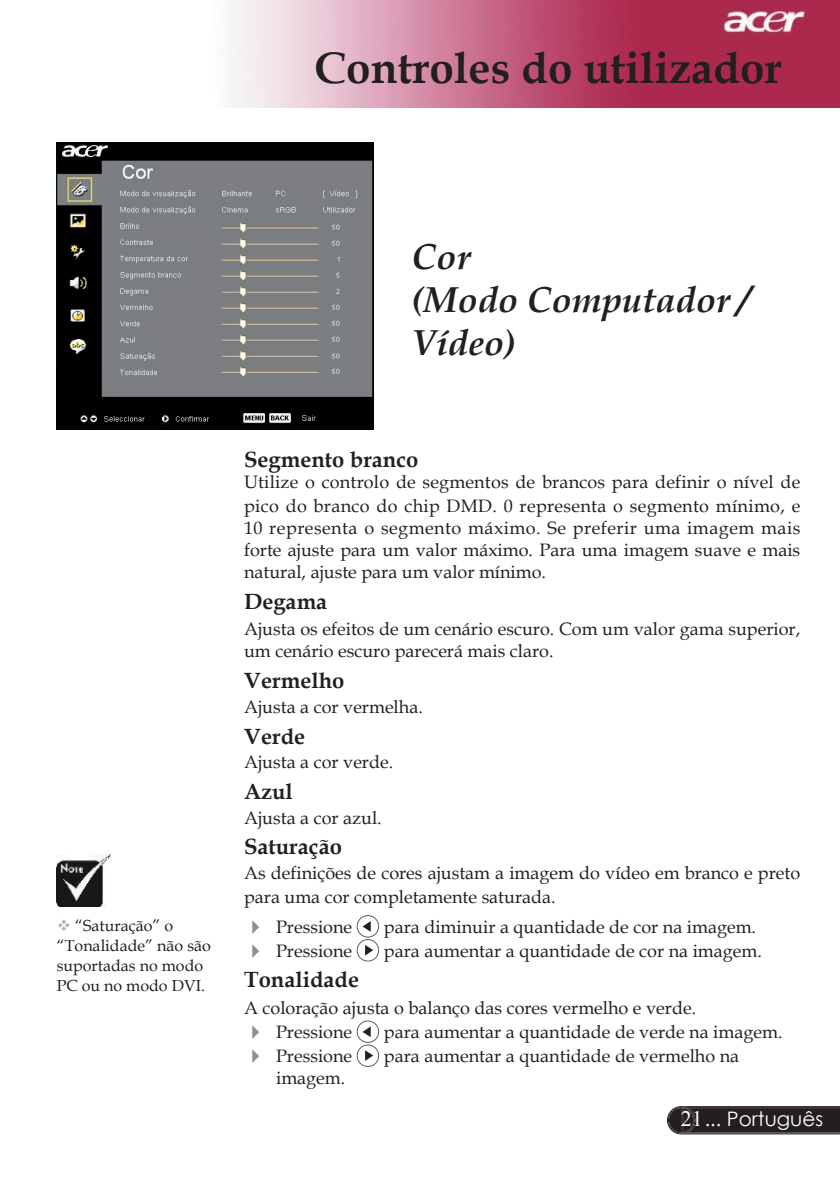
<style>
.page{position:relative;width:840px;height:1191px;background:#fff}
.page>*{position:absolute;margin:0;border:0;box-sizing:border-box;transform-origin:0 0}
.t1{font:700 44px "Book Antiqua";color:#231f20}
.t2{font:italic 700 36px/43.2px "Book Antiqua";color:#231f20}
.t3{font:700 22px "Book Antiqua";color:#231f20}
.t4{font:20px "Century Gothic";color:#fff}
.t5{font:18px/22.2px "Book Antiqua";color:#231f20}
.t6{font:16px/20px "Book Antiqua";color:#231f20}
.s1{color:#adb4b7}
.s2{color:#8b9093}
.s3{font-size:18.4px}
.s4{font-family:"Times New Roman";font-size:22px}
</style>
<div class="page">
<img style="left:230px;top:0;width:609px;height:108px">
<svg style="left:667px;top:1106px;width:172px;height:28px;background:#2e2a2b"></svg>
<svg style="left:356px;top:915px;width:23px;height:46px"></svg>
<svg style="left:356px;top:1020px;width:23px;height:47px"></svg>
<img style="left:57px;top:853px;width:54px;height:53px">
<img style="left:57px;top:142px;width:317px;height:287px">
<h1 class="t1" style="left:314px;top:38px;width:468px">Controles do utilizador</h1>
<h2 class="t2" style="left:411px;top:235px;width:340px">Cor<br>(Modo Computador /<br>Vídeo)</h2>
<p class="t6" style="left:57px;top:914px;width:155px"><span class="s1">❖</span> “Saturação” o “Tonalidade” não são suportadas no modo<br>PC ou no modo DVI.</p>
<p class="t3" style="left:244px;top:444px;width:176px">Segmento branco</p>
<p class="t5" style="left:244px;top:469px;width:557px;line-height:24px">Utilize o controlo de segmentos de brancos para definir o nível de pico do branco do chip DMD. 0 representa o segmento mínimo, e</p>
<p class="t5" style="left:244px;top:516px;width:557px;text-align:justify">10 representa o segmento máximo. Se preferir uma imagem mais forte ajuste para um valor máximo. Para uma imagem suave e mais natural, ajuste para um valor mínimo.</p>
<p class="t3" style="left:244px;top:586px;width:85px">Degama</p>
<p class="t5" style="left:244px;top:617px;width:557px">Ajusta os efeitos de um cenário escuro. Com um valor gama superior, um cenário escuro parecerá mais claro.</p>
<p class="t3" style="left:244px;top:665px;width:102px">Vermelho</p>
<p class="t5" style="left:244px;top:695px;width:180px">Ajusta a cor vermelha.</p>
<p class="t3" style="left:244px;top:721px;width:63px">Verde</p>
<p class="t5" style="left:244px;top:750px;width:151px">Ajusta a cor verde.</p>
<p class="t3" style="left:244px;top:776px;width:50px">Azul</p>
<p class="t5" style="left:244px;top:806px;width:139px">Ajusta a cor azul.</p>
<p class="t3" style="left:244px;top:832px;width:99px">Saturação</p>
<p class="t5" style="left:244px;top:860px;width:557px;line-height:24.2px">As definições de cores ajustam a imagem do vídeo em branco e preto para uma cor completamente saturada.</p>
<p class="t5" style="left:244px;top:915px;width:110px"><span class="s2">✔</span> Pressione</p>
<p class="t5" style="left:384px;top:915px;width:373px">para diminuir a quantidade de cor na imagem<span class="s3">.</span></p>
<p class="t5" style="left:244px;top:939px;width:110px"><span class="s2">✔</span> Pressione</p>
<p class="t5" style="left:384px;top:939px;width:379px">para aumentar a quantidade de cor na imagem.</p>
<p class="t3" style="left:244px;top:965px;width:116px">Tonalidade</p>
<p class="t5" style="left:244px;top:996px;width:453px">A coloração ajusta o balanço das cores vermelho e verde.</p>
<p class="t5" style="left:244px;top:1020px;width:110px"><span class="s2">✔</span> Pressione</p>
<p class="t5" style="left:384px;top:1020px;width:400px">para aumentar a quantidade de verde na imagem.</p>
<p class="t5" style="left:244px;top:1044px;width:110px"><span class="s2">✔</span> Pressione</p>
<p class="t5" style="left:384px;top:1044px;width:356px">para aumentar a quantidade de vermelho na</p>
<p class="t5" style="left:276px;top:1066px;width:71px">imagem.</p>
<p class="t4" style="left:680px;top:1104px;width:144px"><span class="s4">21</span>... Português</p>
</div>
